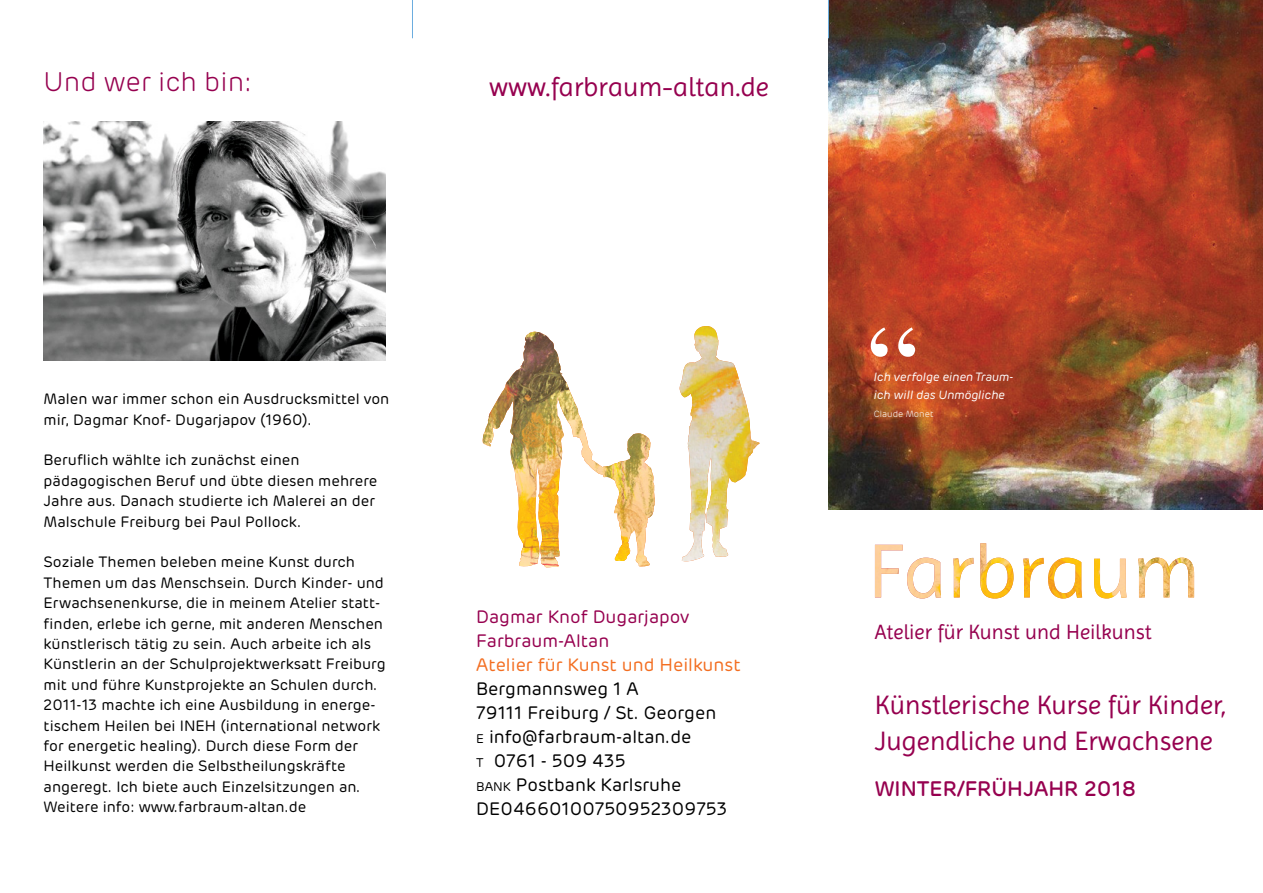
<style>
.page{position:relative;width:1263px;height:893px;background:#fff}
.page>*{position:absolute;margin:0;border:0;box-sizing:border-box;transform-origin:0 0}
.t1{font:27px/36px "Imprima";color:#96004f}
.t2{font:300 27px "Rubrik";color:#96004f}
.t3{font:21px "Imprima";color:#96004f}
.t4{font:500 21px "Rubrik";color:#96004f}
.t5{font:18px/24px "Rubrik";color:#000}
.t6{font:18px/24px "Rubrik";color:#96004f}
.t7{font:18px "Rubrik";color:#f36e21}
.t8{font:15px/20.4px "Rubrik";color:#000}
.t9{font:italic 12px/18px "Rubrik";color:#fff}
.t10{font:300 9px "Rubrik";color:#fff}
.s1{font-size:12.6px}
</style>
<div class="page">
<img style="left:828px;top:0;width:435px;height:509px">
<hr style="left:412px;top:0;width:1px;height:38px;background:#6caddf">
<hr style="left:828px;top:0;width:1px;height:38px;background:#6caddf">
<img style="left:44px;top:122px;width:342px;height:238px">
<img style="left:520px;top:332px;width:135px;height:235px">
<img style="left:482px;top:333px;width:57px;height:233px">
<svg style="left:712px;top:327px;width:48px;height:230px"></svg>
<img style="left:679px;top:326px;width:33px;height:235px">
<img style="left:875px;top:543px;width:319px;height:55px">
<svg style="left:871px;top:327px;width:44px;height:30px"></svg>
<h1 class="t2" style="left:44px;top:66px;width:210px">Und wer ich bin:</h1>
<h1 class="t1" style="left:489px;top:69px;width:281px">www.farbraum-altan.de</h1>
<p class="t8" style="left:44px;top:389px;width:347px">Malen war immer schon ein Ausdrucksmittel von mir, Dagmar Knof- Dugarjapov (1960).</p>
<p class="t8" style="left:44px;top:450px;width:335px">Beruflich wählte ich zunächst einen pädagogischen Beruf und übte diesen mehrere Jahre aus. Danach studierte ich Malerei an der Malschule Freiburg bei Paul Pollock.</p>
<p class="t8" style="left:44px;top:552px;width:344px">Soziale Themen beleben meine Kunst durch Themen um das Menschsein. Durch Kinder- und Erwachsenenkurse, die in meinem Atelier statt&shy;finden, erlebe ich gerne, mit anderen Menschen künstlerisch tätig zu sein. Auch arbeite ich als Künstlerin an der Schulprojektwerksatt Freiburg mit und führe Kunstprojekte an Schulen durch.<br>2011-13 machte ich eine Ausbildung in energe&shy;tischem Heilen bei INEH (international network for energetic healing). Durch diese Form der Heilkunst werden die Selbstheilungskräfte angeregt. Ich biete auch Einzelsitzungen an.<br>Weitere info: www.farbraum-altan.de</p>
<p class="t6" style="left:476px;top:605px;width:215px">Dagmar Knof Dugarjapov<br>Farbraum-Altan</p>
<p class="t7" style="left:476px;top:654px;width:266px">Atelier für Kunst und Heilkunst</p>
<p class="t5" style="left:476px;top:677px;width:253px">Bergmannsweg 1 A<br>79111 Freiburg / St. Georgen<br><span class="s1">E</span> info@farbraum-altan.de<br><span class="s1">T</span> 0761 - 509 435<br><span class="s1">BANK</span> Postbank Karlsruhe<br>DE04660100750952309753</p>
<p class="t9" style="left:874px;top:368px;width:141px">Ich verfolge einen Traum&shy;ich will das Unmögliche</p>
<p class="t10" style="left:874px;top:409px;width:61px">Claude Monet</p>
<h2 class="t3" style="left:875px;top:620px;width:278px">Atelier für Kunst und Heilkunst</h2>
<h1 class="t1" style="left:875px;top:686px;width:353px">Künstlerische Kurse für Kinder,<br>Jugendliche und Erwachsene</h1>
<h2 class="t4" style="left:875px;top:776px;width:263px">WINTER/FRÜHJAHR 2018</h2>
</div>
